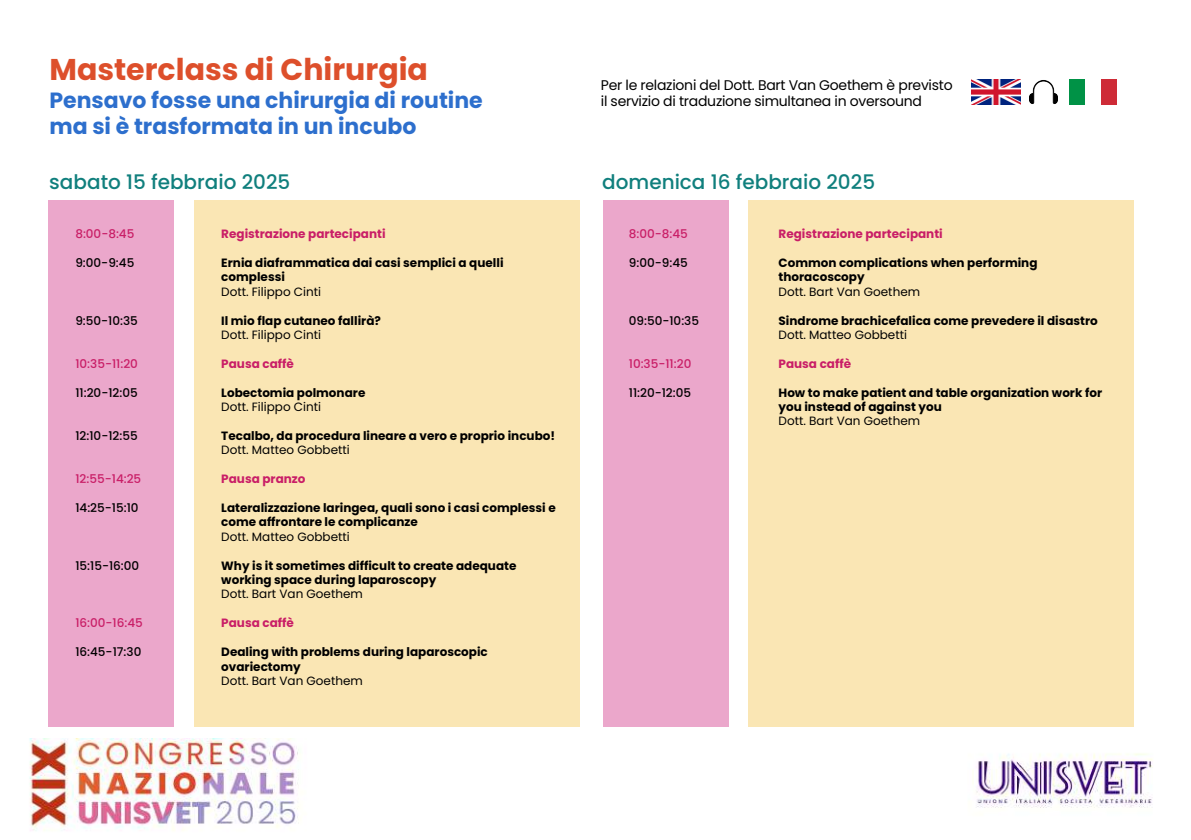
<style>
.page{position:relative;width:1191px;height:840px;background:#fff}
.page>*{position:absolute;margin:0;border:0;box-sizing:border-box;transform-origin:0 0}
.t1{font:700 30px "Poppins";color:#dd4f2b}
.t2{font:700 22px/26.4px "Poppins";color:#2d6fcd}
.t3{font:500 20px "Poppins";color:#107f7d}
.t4{font:14px/16px "Poppins";letter-spacing:-.02em;color:#000}
.t5{font:700 12px/14.4px "Poppins";color:#000}
.t6{font:12px "Poppins";color:#000}
.t7{font:500 12px "Poppins";color:#000}
.t8{font:700 12px "Poppins";color:#c91e67}
.t9{font:500 12px "Poppins";color:#c91e67}
</style>
<div class="page">
<img style="left:29px;top:738px;width:1124px;height:93px">
<div style="left:603px;top:200px;width:125px;height:527px;background:#eba7cb"></div>
<div style="left:748px;top:200px;width:385px;height:527px;background:#fae6b4"></div>
<div style="left:48px;top:200px;width:125px;height:527px;background:#eba7cb"></div>
<div style="left:194px;top:200px;width:386px;height:527px;background:#fae6b4"></div>
<img style="left:1029px;top:80px;width:28px;height:24px">
<img style="left:971px;top:80px;width:49px;height:25px">
<img style="left:1069px;top:80px;width:47px;height:25px">
<h1 class="t1" style="left:49px;top:52px;width:380px">Masterclass di Chirurgia</h1>
<h2 class="t2" style="left:49px;top:87px;width:435px">Pensavo fosse una chirurgia di routine ma si è trasformata in un incubo</h2>
<p class="t4" style="left:601px;top:77px;width:353px">Per le relazioni del Dott. Bart Van Goethem è previsto il servizio di traduzione simultanea in oversound</p>
<h3 class="t3" style="left:49px;top:170px;width:242px">sabato 15 febbraio 2025</h3>
<h3 class="t3" style="left:602px;top:170px;width:274px">domenica 16 febbraio 2025</h3>
<p class="t9" style="left:75px;top:227px;width:61px">8:00-8:45</p>
<p class="t7" style="left:75px;top:255px;width:60px">9:00-9:45</p>
<p class="t7" style="left:75px;top:313px;width:64px">9:50-10:35</p>
<p class="t9" style="left:75px;top:356px;width:64px">10:35-11:20</p>
<p class="t7" style="left:75px;top:385px;width:64px">11:20-12:05</p>
<p class="t7" style="left:75px;top:428px;width:64px">12:10-12:55</p>
<p class="t9" style="left:75px;top:471px;width:67px">12:55-14:25</p>
<p class="t7" style="left:75px;top:500px;width:65px">14:25-15:10</p>
<p class="t7" style="left:75px;top:558px;width:65px">15:15-16:00</p>
<p class="t9" style="left:75px;top:615px;width:69px">16:00-16:45</p>
<p class="t7" style="left:75px;top:644px;width:67px">16:45-17:30</p>
<p class="t8" style="left:221px;top:227px;width:166px">Registrazione partecipanti</p>
<p class="t5" style="left:221px;top:255px;width:284px">Ernia diaframmatica dai casi semplici a quelli complessi</p>
<p class="t6" style="left:221px;top:284px;width:101px">Dott. Filippo Cinti</p>
<p class="t5" style="left:221px;top:313px;width:161px">Il mio flap cutaneo fallirà?</p>
<p class="t6" style="left:221px;top:327px;width:101px">Dott. Filippo Cinti</p>
<p class="t8" style="left:221px;top:356px;width:74px">Pausa caffè</p>
<p class="t5" style="left:221px;top:385px;width:146px">Lobectomia polmonare</p>
<p class="t6" style="left:221px;top:399px;width:101px">Dott. Filippo Cinti</p>
<p class="t5" style="left:221px;top:428px;width:335px">Tecalbo, da procedura lineare a vero e proprio incubo!</p>
<p class="t6" style="left:221px;top:443px;width:130px">Dott. Matteo Gobbetti</p>
<p class="t8" style="left:221px;top:471px;width:86px">Pausa pranzo</p>
<p class="t5" style="left:221px;top:500px;width:336px">Lateralizzazione laringea, quali sono i casi complessi e come affrontare le complicanze</p>
<p class="t6" style="left:221px;top:529px;width:130px">Dott. Matteo Gobbetti</p>
<p class="t5" style="left:221px;top:558px;width:297px">Why is it sometimes difficult to create adequate working space during laparoscopy</p>
<p class="t6" style="left:221px;top:587px;width:143px">Dott. Bart Van Goethem</p>
<p class="t8" style="left:221px;top:615px;width:74px">Pausa caffè</p>
<p class="t5" style="left:221px;top:644px;width:268px">Dealing with problems during laparoscopic ovariectomy</p>
<p class="t6" style="left:221px;top:673px;width:143px">Dott. Bart Van Goethem</p>
<p class="t9" style="left:629px;top:227px;width:61px">8:00-8:45</p>
<p class="t7" style="left:629px;top:255px;width:60px">9:00-9:45</p>
<p class="t7" style="left:629px;top:313px;width:72px">09:50-10:35</p>
<p class="t9" style="left:629px;top:356px;width:64px">10:35-11:20</p>
<p class="t7" style="left:629px;top:385px;width:64px">11:20-12:05</p>
<p class="t8" style="left:778px;top:227px;width:166px">Registrazione partecipanti</p>
<p class="t5" style="left:778px;top:255px;width:260px">Common complications when performing thoracoscopy</p>
<p class="t6" style="left:778px;top:284px;width:143px">Dott. Bart Van Goethem</p>
<p class="t5" style="left:778px;top:313px;width:321px">Sindrome brachicefalica come prevedere il disastro</p>
<p class="t6" style="left:778px;top:327px;width:130px">Dott. Matteo Gobbetti</p>
<p class="t8" style="left:778px;top:356px;width:74px">Pausa caffè</p>
<p class="t5" style="left:778px;top:385px;width:325px">How to make patient and table organization work for you instead of against you</p>
<p class="t6" style="left:778px;top:414px;width:143px">Dott. Bart Van Goethem</p>
</div>
